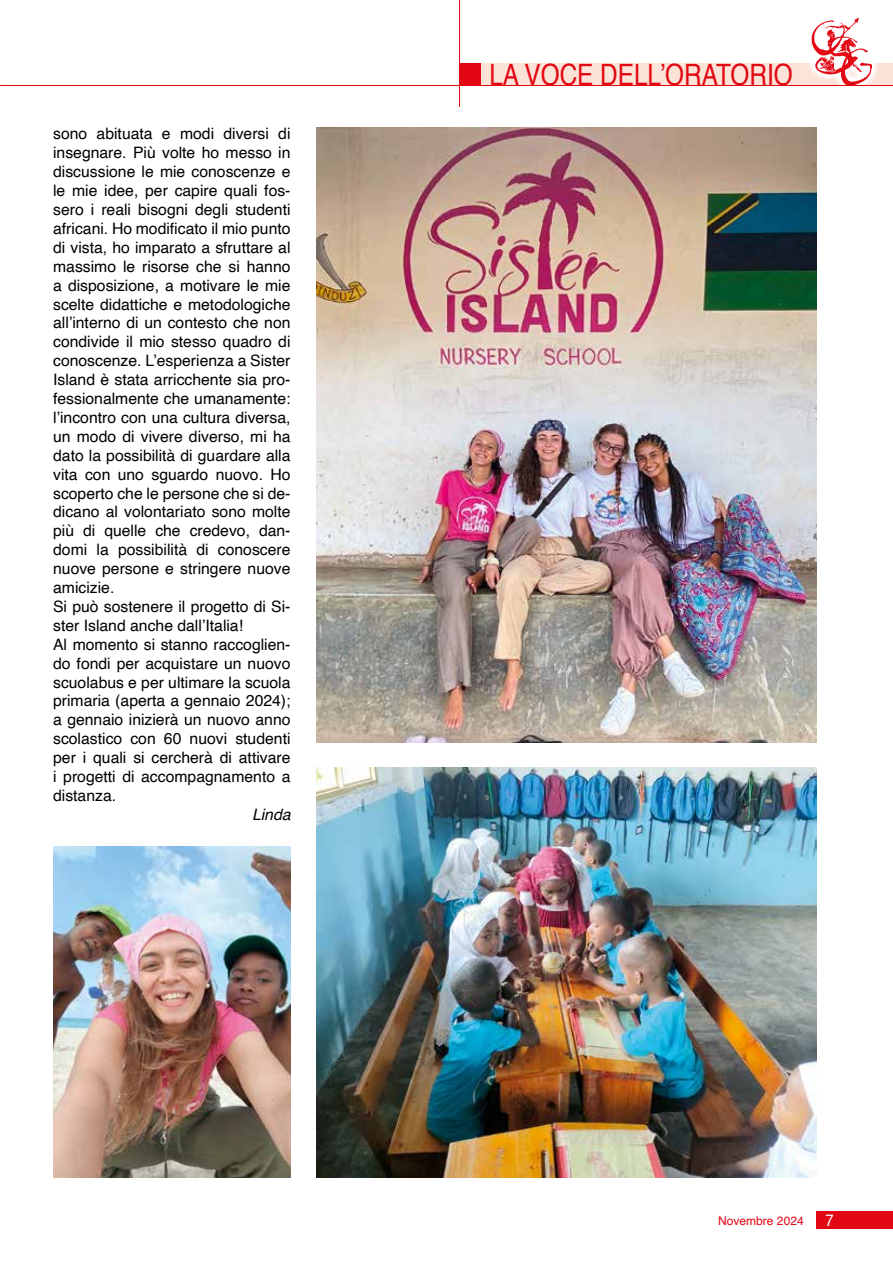
<style>
.page{position:relative;width:893px;height:1263px;background:#fff}
.page>*{position:absolute;margin:0;border:0;box-sizing:border-box;transform-origin:0 0}
.t1{font:29.4px "Helvetica";color:#e30613;scale:.83 1}
.t2{font:16.5px "Helvetica";color:#fff;scale:.9 1}
.t3{font:15.75px/18.9px "Helvetica";color:#000}
.t4{font:italic 15.75px "Helvetica";color:#000}
.t5{font:12px "Helvetica";color:#e30613}
</style>
<div class="page">
<div style="left:469px;top:64px;width:424px;height:21px;background:#fce3d7"></div>
<div style="left:459px;top:64px;width:22px;height:21px;background:#e30613"></div>
<hr style="left:459px;top:0;width:1px;height:106px;background:#e30613">
<img style="left:810px;top:64px;width:67px;height:17px">
<img style="left:811px;top:18px;width:60px;height:67px">
<hr style="left:0;top:85px;width:893px;height:1px;background:#e30613">
<div style="left:816px;top:1211px;width:77px;height:17px;background:#e30613"></div>
<img style="left:316px;top:128px;width:500px;height:614px">
<img style="left:53px;top:846px;width:238px;height:332px">
<img style="left:316px;top:767px;width:500px;height:411px">
<p class="t3" style="left:53px;top:125px;width:239px">sono abituata e modi diversi di insegnare. Più volte ho messo in discussione le mie conoscenze e le mie idee, per capire quali fos&shy;sero i reali bisogni degli studenti africani. Ho modificato il mio punto di vista, ho imparato a sfruttare al massimo le risorse che si hanno a disposizione, a motivare le mie scelte didattiche e metodologiche all’interno di un contesto che non condivide il mio stesso quadro di conoscenze. L’esperienza a Sister<br>Island è stata arricchente sia pro&shy;fessionalmente che umanamente: l’incontro con una cultura diversa, un modo di vivere diverso, mi ha dato la possibilità di guardare alla vita con uno sguardo nuovo. Ho scoperto che le persone che si de&shy;dicano al volontariato sono molte più di quelle che credevo, dan&shy;domi la possibilità di conoscere nuove persone e stringere nuove amicizie.<br>Si può sostenere il progetto di Si&shy;ster Island anche dall’Italia!<br>Al momento si stanno raccoglien&shy;do fondi per acquistare un nuovo scuolabus e per ultimare la scuola primaria (aperta a gennaio 2024); a gennaio inizierà un nuovo anno scolastico con 60 nuovi studenti per i quali si cercherà di attivare i progetti di accompagnamento a distanza.</p>
<p class="t4" style="left:252px;top:802px;width:40px">Linda</p>
<h1 class="t1" style="left:489px;top:52px;width:367px">LA VOCE DELL’ORATORIO</h1>
<p class="t5" style="left:718px;top:1211px;width:87px">Novembre 2024</p>
<p class="t2" style="left:825px;top:1207px;width:11px">7</p>
</div>
